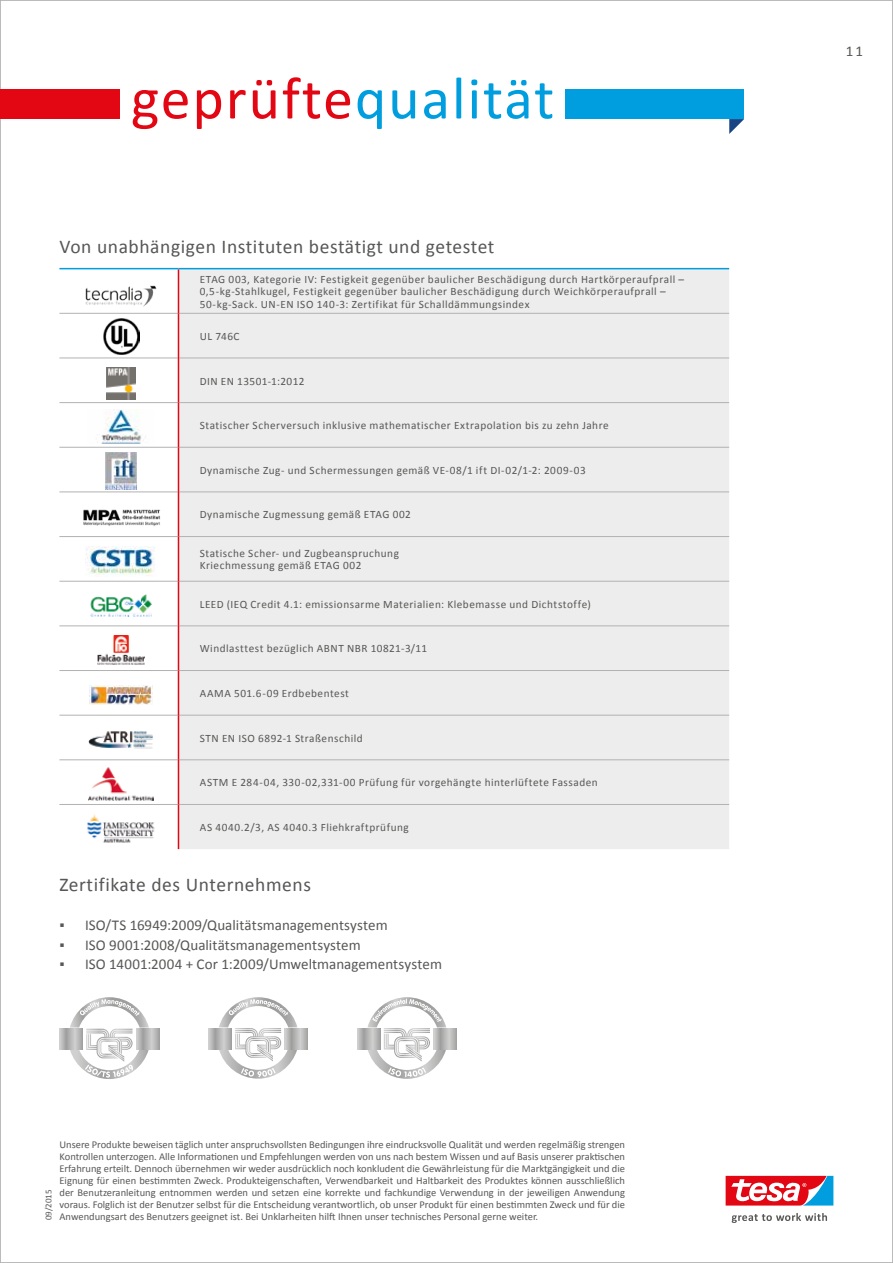
<style>
.page{position:relative;width:893px;height:1263px;background:#fff}
.page>*{position:absolute;margin:0;border:0;box-sizing:border-box;transform-origin:0 0}
.t1{font:60px "Calibri";letter-spacing:.03em;color:#e30613}
.t2{font:19.5px "Calibri";letter-spacing:.03em;color:#575756}
.t3{font:15px "Calibri";color:#575756}
.t4{font:11.25px/12.6px "Calibri";letter-spacing:.045em;color:#575756}
.t5{font:10.5px/12px "Calibri";color:#575756;text-align:justify}
.t6{font:9px "Calibri";color:#575756}
.s1{color:#009ddf}
</style>
<div class="page">
<div style="left:179px;top:269px;width:550px;height:580px;background:#ededed"></div>
<div style="left:178px;top:358px;width:551px;height:45px;background:#ededed"></div>
<hr style="left:59px;top:313px;width:119px;height:1px;background:#b3b2b2">
<hr style="left:179px;top:313px;width:550px;height:1px;background:#b3b2b2">
<hr style="left:59px;top:358px;width:119px;height:1px;background:#b3b2b2">
<hr style="left:179px;top:358px;width:550px;height:1px;background:#b3b2b2">
<hr style="left:59px;top:402px;width:119px;height:1px;background:#b3b2b2">
<hr style="left:179px;top:402px;width:550px;height:1px;background:#b3b2b2">
<hr style="left:59px;top:447px;width:119px;height:1px;background:#b3b2b2">
<hr style="left:179px;top:447px;width:550px;height:1px;background:#b3b2b2">
<hr style="left:59px;top:491px;width:119px;height:1px;background:#b3b2b2">
<hr style="left:179px;top:491px;width:550px;height:1px;background:#b3b2b2">
<hr style="left:59px;top:536px;width:119px;height:1px;background:#b3b2b2">
<hr style="left:179px;top:536px;width:550px;height:1px;background:#b3b2b2">
<hr style="left:59px;top:581px;width:119px;height:1px;background:#b3b2b2">
<hr style="left:179px;top:581px;width:550px;height:1px;background:#b3b2b2">
<hr style="left:59px;top:625px;width:119px;height:1px;background:#b3b2b2">
<hr style="left:179px;top:625px;width:550px;height:1px;background:#b3b2b2">
<hr style="left:59px;top:670px;width:119px;height:1px;background:#b3b2b2">
<hr style="left:179px;top:670px;width:550px;height:1px;background:#b3b2b2">
<hr style="left:59px;top:715px;width:119px;height:1px;background:#b3b2b2">
<hr style="left:179px;top:715px;width:550px;height:1px;background:#b3b2b2">
<hr style="left:59px;top:759px;width:119px;height:1px;background:#b3b2b2">
<hr style="left:179px;top:759px;width:550px;height:1px;background:#b3b2b2">
<hr style="left:59px;top:804px;width:119px;height:1px;background:#b3b2b2">
<hr style="left:179px;top:804px;width:550px;height:1px;background:#b3b2b2">
<hr style="left:59px;top:268px;width:119px;height:1px;background:#009ddf">
<hr style="left:178px;top:268px;width:551px;height:1px;background:#009ddf">
<hr style="left:178px;top:269px;width:1px;height:44px;background:#e30613">
<hr style="left:178px;top:313px;width:1px;height:45px;background:#e30613">
<hr style="left:178px;top:358px;width:1px;height:45px;background:#e30613">
<hr style="left:178px;top:403px;width:1px;height:44px;background:#e30613">
<hr style="left:178px;top:447px;width:1px;height:45px;background:#e30613">
<hr style="left:178px;top:492px;width:1px;height:44px;background:#e30613">
<hr style="left:178px;top:536px;width:1px;height:45px;background:#e30613">
<hr style="left:178px;top:581px;width:1px;height:45px;background:#e30613">
<hr style="left:178px;top:626px;width:1px;height:44px;background:#e30613">
<hr style="left:178px;top:670px;width:1px;height:45px;background:#e30613">
<hr style="left:178px;top:715px;width:1px;height:45px;background:#e30613">
<hr style="left:178px;top:760px;width:1px;height:44px;background:#e30613">
<hr style="left:178px;top:804px;width:1px;height:45px;background:#e30613">
<img style="left:85px;top:285px;width:72px;height:22px">
<img style="left:103px;top:318px;width:36px;height:36px">
<img style="left:106px;top:368px;width:30px;height:31px">
<img style="left:96px;top:409px;width:45px;height:35px">
<img style="left:106px;top:452px;width:30px;height:37px">
<img style="left:83px;top:509px;width:77px;height:17px">
<img style="left:85px;top:546px;width:70px;height:30px">
<img style="left:88px;top:767px;width:66px;height:33px">
<img style="left:89px;top:686px;width:64px;height:18px">
<img style="left:89px;top:731px;width:64px;height:18px">
<img style="left:97px;top:636px;width:48px;height:28px">
<img style="left:90px;top:594px;width:62px;height:23px">
<img style="left:87px;top:814px;width:68px;height:29px">
<svg style="left:209px;top:997px;width:99px;height:82px"></svg>
<svg style="left:357px;top:997px;width:100px;height:82px"></svg>
<svg style="left:60px;top:997px;width:99px;height:82px"></svg>
<svg style="left:725px;top:1175px;width:109px;height:48px"></svg>
<div style="left:0;top:89px;width:119px;height:30px;background:#e30613"></div>
<div style="left:566px;top:89px;width:178px;height:30px;background:#009ddf"></div>
<svg style="left:729px;top:119px;width:15px;height:15px"></svg>
<h1 class="t1" style="left:131px;top:61px;width:425px">geprüfte<span class="s1">qualität</span></h1>
<h2 class="t2" style="left:60px;top:234px;width:436px">Von unabhängigen Instituten bestätigt und getestet</h2>
<p class="t4" style="left:200px;top:273px;width:486px">ETAG 003, Kategorie IV: Festigkeit gegenüber baulicher Beschädigung durch Hartkörperaufprall –<br>0,5-kg-Stahlkugel, Festigkeit gegenüber baulicher Beschädigung durch Weichkörperaufprall –<br>50-kg-Sack. UN-EN ISO 140-3: Zertifikat für Schalldämmungsindex</p>
<p class="t4" style="left:200px;top:330px;width:41px">UL 746C</p>
<p class="t4" style="left:200px;top:374px;width:106px">DIN EN 13501-1:2012</p>
<p class="t4" style="left:200px;top:419px;width:410px">Statischer Scherversuch inklusive mathematischer Extrapolation bis zu zehn Jahre</p>
<p class="t4" style="left:200px;top:464px;width:388px">Dynamische Zug- und Schermessungen gemäß VE-08/1 ift DI-02/1-2: 2009-03</p>
<p class="t4" style="left:200px;top:508px;width:213px">Dynamische Zugmessung gemäß ETAG 002</p>
<p class="t4" style="left:200px;top:547px;width:201px">Statische Scher- und Zugbeanspruchung<br>Kriechmessung gemäß ETAG 002</p>
<p class="t4" style="left:200px;top:598px;width:393px">LEED (IEQ Credit 4.1: emissionsarme Materialien: Klebemasse und Dichtstoffe)</p>
<p class="t4" style="left:200px;top:642px;width:229px">Windlasttest bezüglich ABNT NBR 10821-3/11</p>
<p class="t4" style="left:200px;top:687px;width:151px">AAMA 501.6-09 Erdbebentest</p>
<p class="t4" style="left:200px;top:732px;width:164px">STN EN ISO 6892-1 Straßenschild</p>
<p class="t4" style="left:200px;top:776px;width:399px">ASTM E 284-04, 330-02,331-00 Prüfung für vorgehängte hinterlüftete Fassaden</p>
<p class="t4" style="left:200px;top:821px;width:211px">AS 4040.2/3, AS 4040.3 Fliehkraftprüfung</p>
<h2 class="t2" style="left:60px;top:872px;width:253px">Zertifikate des Unternehmens</h2>
<h3 class="t3" style="left:60px;top:916px;width:330px">▪ ISO/TS 16949:2009/Qualitätsmanagementsystem</h3>
<h3 class="t3" style="left:60px;top:935px;width:303px">▪ ISO 9001:2008/Qualitätsmanagementsystem</h3>
<h3 class="t3" style="left:60px;top:955px;width:384px">▪ ISO 14001:2004 + Cor 1:2009/Umweltmanagementsystem</h3>
<p class="t5" style="left:60px;top:1139px;width:567px">Unsere Produkte beweisen täglich unter anspruchsvollsten Bedingungen ihre eindrucksvolle Qualität und werden regelmäßig strengen Kontrollen unterzogen. Alle Informationen und Empfehlungen werden von uns nach bestem Wissen und auf Basis unserer praktischen Erfahrung erteilt. Dennoch übernehmen wir weder ausdrücklich noch konkludent die Gewährleistung für die Marktgängigkeit und die Eignung für einen bestimmten Zweck. Produkteigenschaften, Verwendbarkeit und Haltbarkeit des Produktes können ausschließlich der Benutzeranleitung entnommen werden und setzen eine korrekte und fachkundige Verwendung in der jeweiligen Anwendung voraus. Folglich ist der Benutzer selbst für die Entscheidung verantwortlich, ob unser Produkt für einen bestimmten Zweck und für die Anwendungsart des Benutzers geeignet ist. Bei Unklarheiten hilft Ihnen unser technisches Personal gerne weiter.</p>
<p class="t6" style="left:43px;top:1220px;width:32px;rotate:-90deg">09/2015</p>
<h3 class="t3" style="left:846px;top:41px;width:19px">11</h3>
</div>
